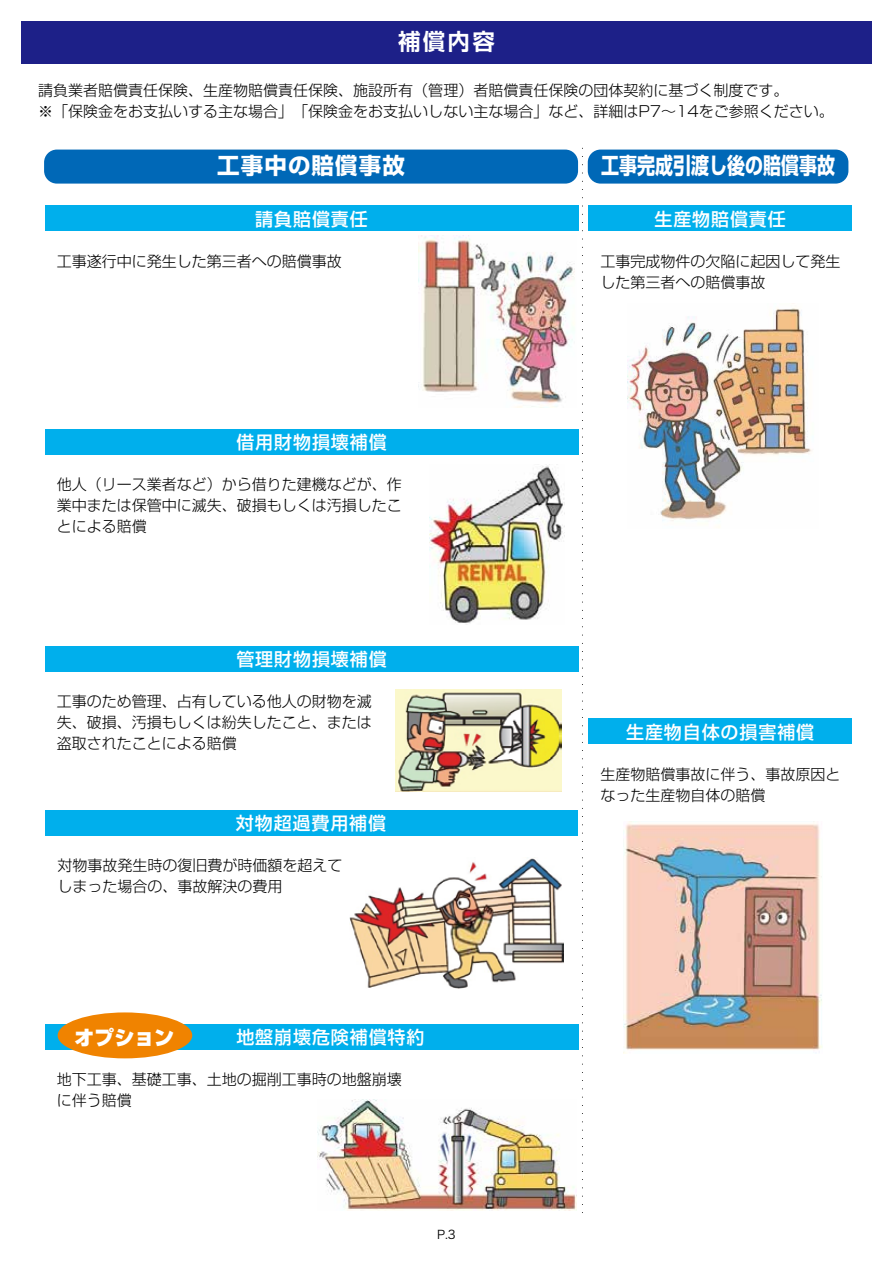
<style>
.page{position:relative;width:893px;height:1263px;background:#fff}
.page>*{position:absolute;margin:0;border:0;box-sizing:border-box;transform-origin:0 0}
.t1{font:700 22.5px "Shin Go Pro";color:#fff;scale:.8 1}
.t2{font:700 22.5px "Shin Go Pro";letter-spacing:.05em;color:#fff}
.t3{font:700 22.5px "Shin Go Pro De";color:#fff}
.t4{font:900 19.95px "Shin Go Pro";color:#fff}
.t5{font:500 18px "Shin Go Pro";letter-spacing:.05em;color:#fff}
.t6{font:300 15px/21px "Shin Go Pro";color:#000}
.t7{font:12px "Hira Kaku Pro W3";color:#000}
</style>
<div class="page">
<div style="left:44px;top:150px;width:534px;height:34px;background:#0068b7;border-radius:13px"></div>
<div style="left:588px;top:150px;width:260px;height:34px;background:#0068b7;border-radius:13px"></div>
<img style="left:318px;top:1100px;width:259px;height:111px">
<div style="left:21px;top:21px;width:851px;height:43px;background:#1d2088"></div>
<div style="left:45px;top:206px;width:533px;height:25px;background:#00afec"></div>
<div style="left:45px;top:429px;width:533px;height:25px;background:#00afec"></div>
<div style="left:45px;top:646px;width:533px;height:25px;background:#00afec"></div>
<div style="left:45px;top:1024px;width:533px;height:26px;background:#00afec"></div>
<div style="left:588px;top:206px;width:264px;height:25px;background:#00afec"></div>
<img style="left:418px;top:235px;width:157px;height:172px">
<img style="left:627px;top:308px;width:185px;height:220px">
<div style="left:588px;top:718px;width:264px;height:26px;background:#00afec"></div>
<img style="left:430px;top:464px;width:135px;height:161px">
<img style="left:623px;top:821px;width:200px;height:233px">
<svg style="left:582px;top:148px;width:1px;height:1065px"></svg>
<div style="left:58px;top:1012px;width:134px;height:46px;background:#f08300;border-radius:50%"></div>
<img style="left:395px;top:690px;width:166px;height:101px">
<img style="left:349px;top:858px;width:215px;height:130px">
<div style="left:45px;top:810px;width:532px;height:25px;background:#00afec"></div>
<h1 class="t3" style="left:398px;top:23px;width:98px">補償内容</h1>
<p class="t6" style="left:38px;top:78px;width:797px">請負業者賠償責任保険、生産物賠償責任保険、施設所有（管理）者賠償責任保険の団体契約に基づく制度です。<br>※「保険金をお支払いする主な場合」「保険金をお支払いしない主な場合」など、詳細はP7～14をご参照ください。</p>
<h1 class="t2" style="left:217px;top:148px;width:189px">工事中の賠償事故</h1>
<h1 class="t1" style="left:601px;top:148px;width:294px">工事完成引渡し後の賠償事故</h1>
<p class="t5" style="left:255px;top:204px;width:114px">請負賠償責任</p>
<p class="t5" style="left:654px;top:204px;width:133px">生産物賠償責任</p>
<p class="t6" style="left:57px;top:249px;width:286px">工事遂行中に発生した第三者への賠償事故</p>
<p class="t6" style="left:601px;top:249px;width:241px">工事完成物件の欠陥に起因して発生した第三者への賠償事故</p>
<p class="t5" style="left:236px;top:428px;width:152px">借用財物損壊補償</p>
<p class="t6" style="left:57px;top:472px;width:347px;text-align:justify">他人（リース業者など）から借りた建機などが、作業中または保管中に滅失、破損もしくは汚損したことによる賠償</p>
<p class="t5" style="left:236px;top:645px;width:152px">管理財物損壊補償</p>
<p class="t6" style="left:57px;top:689px;width:316px;text-align:justify">工事のため管理、占有している他人の財物を滅失、破損、汚損もしくは紛失したこと、または盗取されたことによる賠償</p>
<p class="t5" style="left:236px;top:809px;width:152px">対物超過費用補償</p>
<p class="t6" style="left:57px;top:853px;width:287px">対物事故発生時の復旧費が時価額を超えてしまった場合の、事故解決の費用</p>
<h2 class="t4" style="left:75px;top:1021px;width:101px">オプション</h2>
<p class="t5" style="left:199px;top:1023px;width:227px">　　地盤崩壊危険補償特約</p>
<p class="t6" style="left:57px;top:1067px;width:347px">地下工事、基礎工事、土地の掘削工事時の地盤崩壊に伴う賠償</p>
<p class="t7" style="left:437px;top:1224px;width:20px">P.3</p>
<p class="t5" style="left:626px;top:717px;width:190px">生産物自体の損害補償</p>
<p class="t6" style="left:601px;top:761px;width:241px">生産物賠償事故に伴う、事故原因となった生産物自体の賠償</p>
</div>
